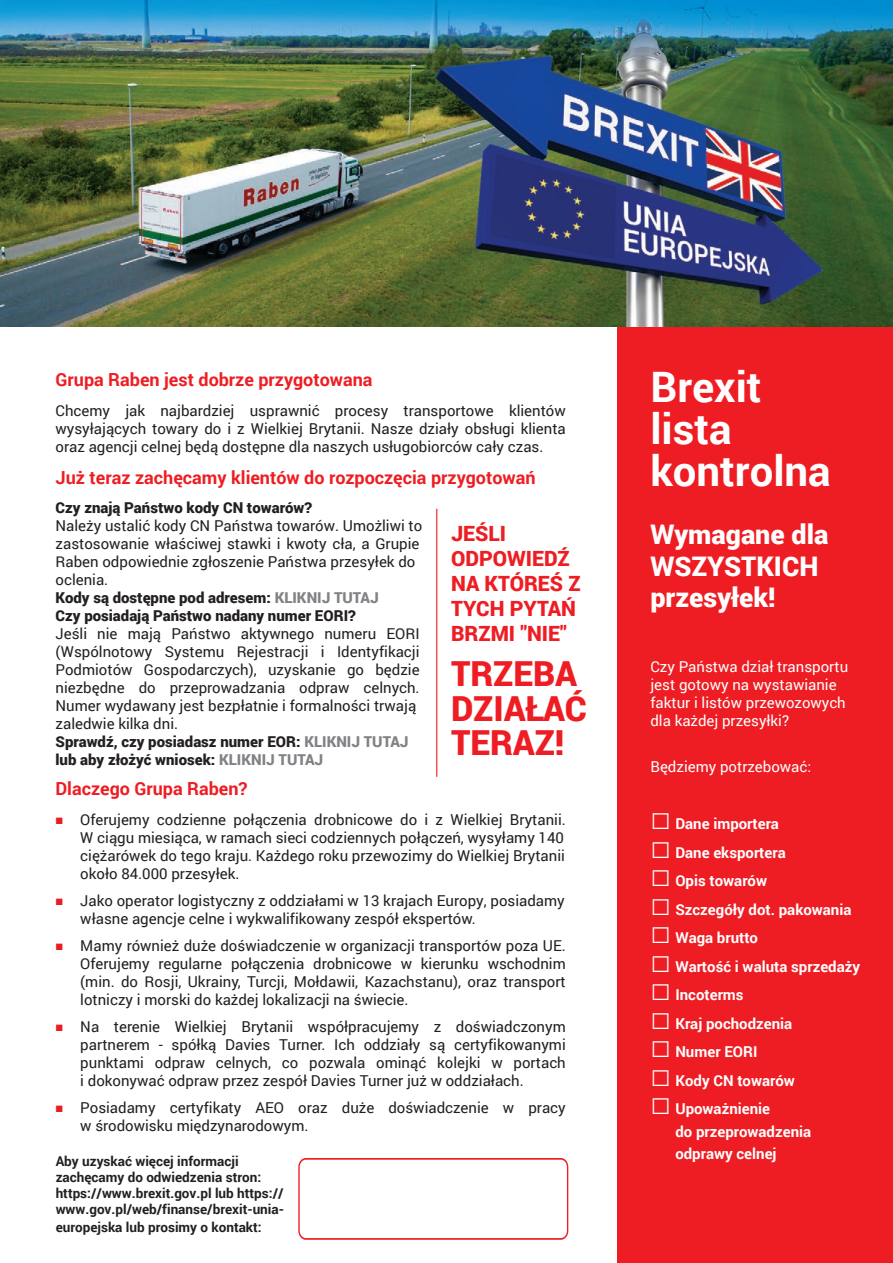
<style>
.page{position:relative;width:893px;height:1263px;background:#fff}
.page>*{position:absolute;margin:0;border:0;box-sizing:border-box;transform-origin:0 0}
.t1{font:700 42px/42px "Roboto";color:#fff}
.t2{font:900 34.5px/34.5px "Roboto";color:#ee1d23}
.t3{font:900 27px/31.5px "Roboto";color:#fff}
.t4{font:900 21px/25.2px "Roboto";color:#ee1d23}
.t5{font:700 18px "Roboto";color:#ee1d23}
.t6{font:15px/18px "Roboto";color:#231f20}
.t7{font:700 15px/22.5px "Roboto";color:#fff}
.t8{font:15px/18px "Roboto";color:#fff}
.t9{font:900 15px "Roboto";color:#231f20}
.t10{font:700 13.5px/16.2px "Roboto";color:#231f20}
.s1{font-weight:900}
.s2{font-weight:900;color:#808285}
.s3{font-family:"Microsoft Ya Hei UI Light";font-size:9px;color:#e61e25}
.s4{font-family:"Microsoft Ya Hei UI";font-weight:400;font-size:31.5px}
</style>
<div class="page">
<img style="left:0;top:0;width:893px;height:327px">
<div style="left:616px;top:327px;width:277px;height:936px;background:#ee1d23"></div>
<hr style="left:436px;top:509px;width:1px;height:268px;background:#ee1d23">
<svg style="left:298px;top:1158px;width:271px;height:82px"></svg>
<p class="t5" style="left:56px;top:367px;width:319px">Grupa Raben jest dobrze przygotowana</p>
<p class="t6" style="left:56px;top:401px;width:512px;text-align:justify">Chcemy jak najbardziej usprawnić procesy transportowe klientów wysyłających towary do i z Wielkiej Brytanii. Nasze działy obsługi klienta oraz agencji celnej będą dostępne dla naszych usługobiorców cały czas.</p>
<p class="t5" style="left:56px;top:465px;width:482px">Już teraz zachęcamy klientów do rozpoczęcia przygotowań</p>
<p class="t9" style="left:56px;top:497px;width:258px">Czy znają Państwo kody CN towarów?</p>
<p class="t6" style="left:56px;top:516px;width:368px">Należy ustalić kody CN Państwa towarów. Umożliwi to zastosowanie właściwej stawki i kwoty cła, a Grupie Raben odpowiednie zgłoszenie Państwa przesyłek do oclenia.<br><span class="s1">Kody są dostępne pod adresem:</span> <span class="s2">KLIKNIJ TUTAJ<br></span><span class="s1">Czy posiadają Państwo nadany numer EORI?</span></p>
<p class="t6" style="left:56px;top:624px;width:366px">Jeśli nie mają Państwo aktywnego numeru EORI (Wspólnotowy Systemu Rejestracji i Identyfikacji Podmiotów Gospodarczych), uzyskanie go będzie niezbędne do przeprowadzania odpraw celnych.<br>Numer wydawany jest bezpłatnie i formalności trwają zaledwie kilka dni.<br><span class="s1">Sprawdź, czy posiadasz numer EOR:</span> <span class="s2">KLIKNIJ TUTAJ </span><span class="s1">lub aby złożyć wniosek:</span> <span class="s2">KLIKNIJ TUTAJ</span></p>
<h3 class="t4" style="left:451px;top:520px;width:131px">JEŚLI<br>ODPOWIEDŹ<br>NA KTÓREŚ Z<br>TYCH PYTAŃ<br>BRZMI "NIE"</h3>
<h2 class="t2" style="left:451px;top:655px;width:137px">TRZEBA<br>DZIAŁAĆ<br>TERAZ!</h2>
<p class="t5" style="left:56px;top:776px;width:194px">Dlaczego Grupa Raben?</p>
<p class="t6" style="left:80px;top:810px;width:487px;text-indent:-25px"><span class="s3">■</span> Oferujemy codzienne połączenia drobnicowe do i z Wielkiej Brytanii.<br>W ciągu miesiąca, w ramach sieci codziennych połączeń, wysyłamy 140 ciężarówek do tego kraju. Każdego roku przewozimy do Wielkiej Brytanii około 84.000 przesyłek.</p>
<p class="t6" style="left:80px;top:891px;width:486px;text-indent:-25px"><span class="s3">■</span> Jako operator logistyczny z oddziałami w 13 krajach Europy, posiadamy własne agencje celne i wykwalifikowany zespół ekspertów.</p>
<p class="t6" style="left:80px;top:936px;width:487px;text-align:justify;text-indent:-25px"><span class="s3">■</span> Mamy również duże doświadczenie w organizacji transportów poza UE.<br>Oferujemy regularne połączenia drobnicowe w kierunku wschodnim (min. do Rosji, Ukrainy, Turcji, Mołdawii, Kazachstanu), oraz transport lotniczy i morski do każdej lokalizacji na świecie.</p>
<p class="t6" style="left:80px;top:1017px;width:487px;text-align:justify;text-indent:-25px"><span class="s3">■</span> Na terenie Wielkiej Brytanii współpracujemy z doświadczonym partnerem - spółką Davies Turner. Ich oddziały są certyfikowanymi punktami odpraw celnych, co pozwala ominąć kolejki w portach i dokonywać odpraw przez zespół Davies Turner już w oddziałach.</p>
<p class="t6" style="left:80px;top:1098px;width:487px;text-indent:-25px"><span class="s3">■</span> Posiadamy certyfikaty AEO oraz duże doświadczenie w pracy w środowisku międzynarodowym.</p>
<p class="t10" style="left:56px;top:1152px;width:230px">Aby uzyskać więcej informacji zachęcamy do odwiedzenia stron: https://www.brexit.gov.pl lub https:// www.gov.pl/web/finanse/brexit-unia-</p>
<p class="t10" style="left:56px;top:1219px;width:208px">europejska lub prosimy o kontakt:</p>
<h1 class="t1" style="left:650px;top:364px;width:182px">Brexit lista kontrolna</h1>
<h3 class="t3" style="left:650px;top:518px;width:179px">Wymagane dla<br>WSZYSTKICH przesyłek!</h3>
<p class="t8" style="left:650px;top:657px;width:199px">Czy Państwa dział transportu jest gotowy na wystawianie faktur i listów przewozowych dla każdej przesyłki?</p>
<p class="t8" style="left:650px;top:757px;width:162px">Będziemy potrzebować:</p>
<p class="t7" style="left:650px;top:812px;width:130px"><span class="s4">□</span> Dane importera</p>
<p class="t7" style="left:650px;top:840px;width:137px"><span class="s4">□</span> Dane eksportera</p>
<p class="t7" style="left:650px;top:869px;width:118px"><span class="s4">□</span> Opis towarów</p>
<p class="t7" style="left:650px;top:897px;width:203px"><span class="s4">□</span> Szczegóły dot. pakowania</p>
<p class="t7" style="left:650px;top:926px;width:109px"><span class="s4">□</span> Waga brutto</p>
<p class="t7" style="left:650px;top:954px;width:211px"><span class="s4">□</span> Wartość i waluta sprzedaży</p>
<p class="t7" style="left:650px;top:983px;width:95px"><span class="s4">□</span> Incoterms</p>
<p class="t7" style="left:650px;top:1011px;width:143px"><span class="s4">□</span> Kraj pochodzenia</p>
<p class="t7" style="left:650px;top:1040px;width:109px"><span class="s4">□</span> Numer EORI</p>
<p class="t7" style="left:650px;top:1068px;width:146px"><span class="s4">□</span> Kody CN towarów</p>
<p class="t7" style="left:675px;top:1097px;width:137px;text-indent:-25px"><span class="s4">□</span> Upoważnienie<br>do przeprowadzenia odprawy celnej</p>
</div>
